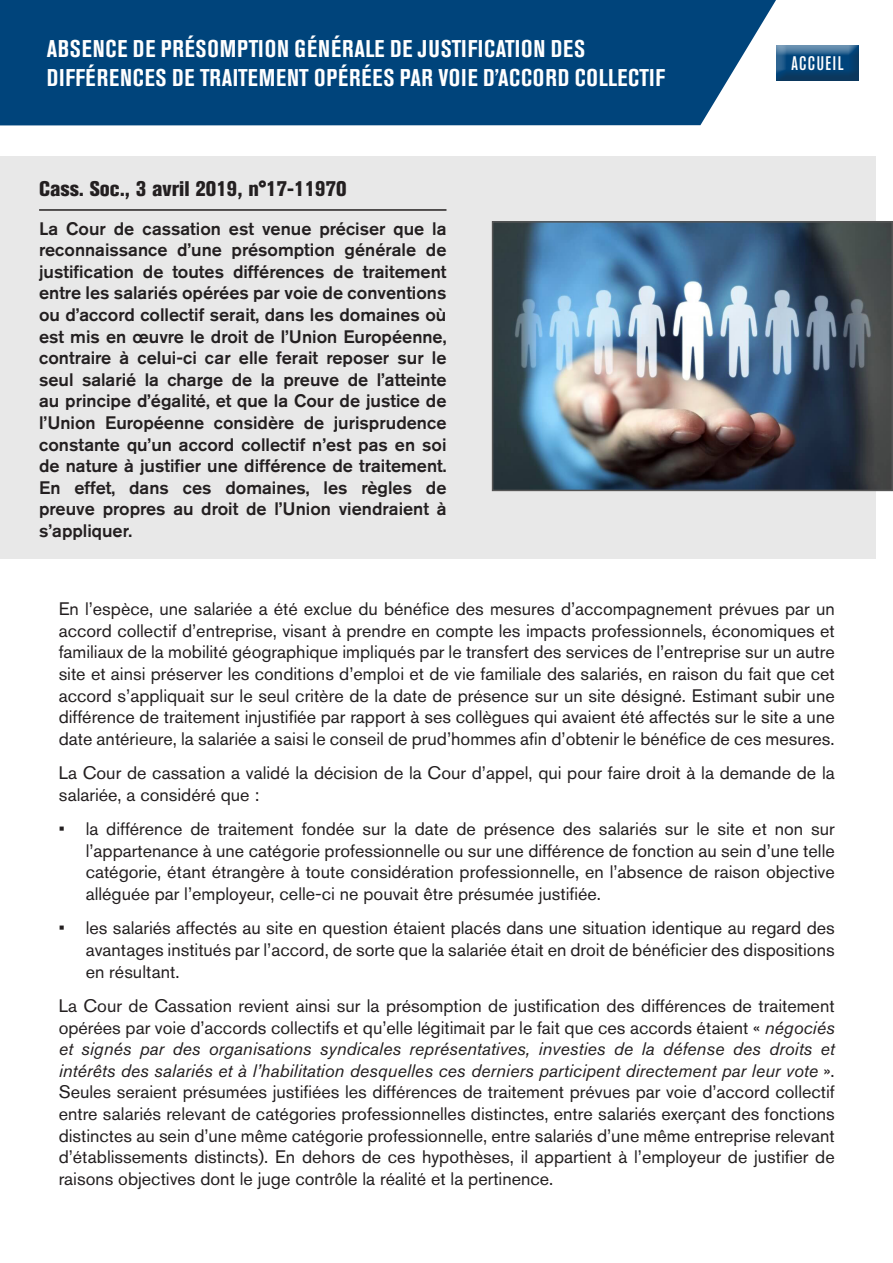
<style>
.page{position:relative;width:893px;height:1263px;background:#fff}
.page>*{position:absolute;margin:0;border:0;box-sizing:border-box;transform-origin:0 0}
.t1{font:700 condensed 24px/28.8px "Akzidenz Grotesk BE";letter-spacing:.035em;color:#fff}
.t2{font:800 condensed 21px "Akzidenz Grotesk BE";color:#231f20}
.t3{font:500 condensed 19.5px "Akzidenz Grotesk BE";letter-spacing:.075em;color:#fff}
.t4{font:18px/21.6px "Akzidenz Grotesk BE";color:#231f20;text-align:justify}
.t5{font:500 18px/21.6px "Akzidenz Grotesk BE";color:#231f20;text-align:justify}
.s1{font-style:italic}
</style>
<div class="page">
<div style="left:0;top:0;width:776px;height:125px;background:#00447b"></div>
<div style="left:767px;top:37px;width:101px;height:49px;background:#fff"></div>
<div style="left:767px;top:39px;width:101px;height:50px;background:#231f20;opacity:.33"></div>
<div style="left:0;top:156px;width:876px;height:403px;background:#e8e8e8"></div>
<img style="left:495px;top:224px;width:395px;height:264px">
<div style="left:492px;top:221px;width:401px;height:270px;border:2px solid #555"></div>
<hr style="left:39px;top:209px;width:407px;height:2px;background:#231f20">
<p class="t1" style="left:47px;top:35px;width:620px">ABSENCE DE PRÉSOMPTION GÉNÉRALE DE JUSTIFICATION DES<br>DIFFÉRENCES DE TRAITEMENT OPÉRÉES PAR VOIE D’ACCORD COLLECTIF</p>
<p class="t2" style="left:39px;top:177px;width:309px">Cass. Soc., 3 avril 2019, n°17-11970</p>
<p class="t5" style="left:39px;top:217px;width:409px">La Cour de cassation est venue préciser que la reconnaissance d’une présomption générale de justification de toutes différences de traitement entre les salariés opérées par voie de conventions ou d’accord collectif serait, dans les domaines où est mis en œuvre le droit de l’Union Européenne, contraire à celui-ci car elle ferait reposer sur le seul salarié la charge de la preuve de l’atteinte au principe d’égalité, et que la Cour de justice de l’Union Européenne considère de jurisprudence constante qu’un accord collectif n’est pas en soi de nature à justifier une différence de traitement.<br>En effet, dans ces domaines, les règles de preuve propres au droit de l’Union viendraient à s’appliquer.</p>
<p class="t3" style="left:792px;top:52px;width:53px">ACCUEIL</p>
<p class="t4" style="left:59px;top:598px;width:778px">En l’espèce, une salariée a été exclue du bénéfice des mesures d’accompagnement prévues par un accord collectif d’entreprise, visant à prendre en compte les impacts professionnels, économiques et familiaux de la mobilité géographique impliqués par le transfert des services de l’entreprise sur un autre site et ainsi préserver les conditions d’emploi et de vie familiale des salariés, en raison du fait que cet accord s’appliquait sur le seul critère de la date de présence sur un site désigné. Estimant subir une différence de traitement injustifiée par rapport à ses collègues qui avaient été affectés sur le site a une date antérieure, la salariée a saisi le conseil de prud’hommes afin d’obtenir le bénéfice de ces mesures.</p>
<p class="t4" style="left:59px;top:762px;width:778px">La Cour de cassation a validé la décision de la Cour d’appel, qui pour faire droit à la demande de la salariée, a considéré que :</p>
<p class="t4" style="left:86px;top:818px;width:751px;text-indent:-27px">• la différence de traitement fondée sur la date de présence des salariés sur le site et non sur l’appartenance à une catégorie professionnelle ou sur une différence de fonction au sein d’une telle catégorie, étant étrangère à toute considération professionnelle, en l’absence de raison objective alléguée par l’employeur, celle-ci ne pouvait être présumée justifiée.</p>
<p class="t4" style="left:86px;top:917px;width:751px;text-indent:-27px">• les salariés affectés au site en question étaient placés dans une situation identique au regard des avantages institués par l’accord, de sorte que la salariée était en droit de bénéficier des dispositions en résultant.</p>
<p class="t4" style="left:59px;top:995px;width:778px">La Cour de Cassation revient ainsi sur la présomption de justification des différences de traitement opérées par voie d’accords collectifs et qu’elle légitimait par le fait que ces accords étaient « <span class="s1">négociés et signés par des organisations syndicales représentatives, investies de la défense des droits et intérêts des salariés et à l’habilitation desquelles ces derniers participent directement par leur vote</span> ».<br>Seules seraient présumées justifiées les différences de traitement prévues par voie d’accord collectif entre salariés relevant de catégories professionnelles distinctes, entre salariés exerçant des fonctions distinctes au sein d’une même catégorie professionnelle, entre salariés d’une même entreprise relevant d’établissements distincts). En dehors de ces hypothèses, il appartient à l’employeur de justifier de raisons objectives dont le juge contrôle la réalité et la pertinence.</p>
</div>
